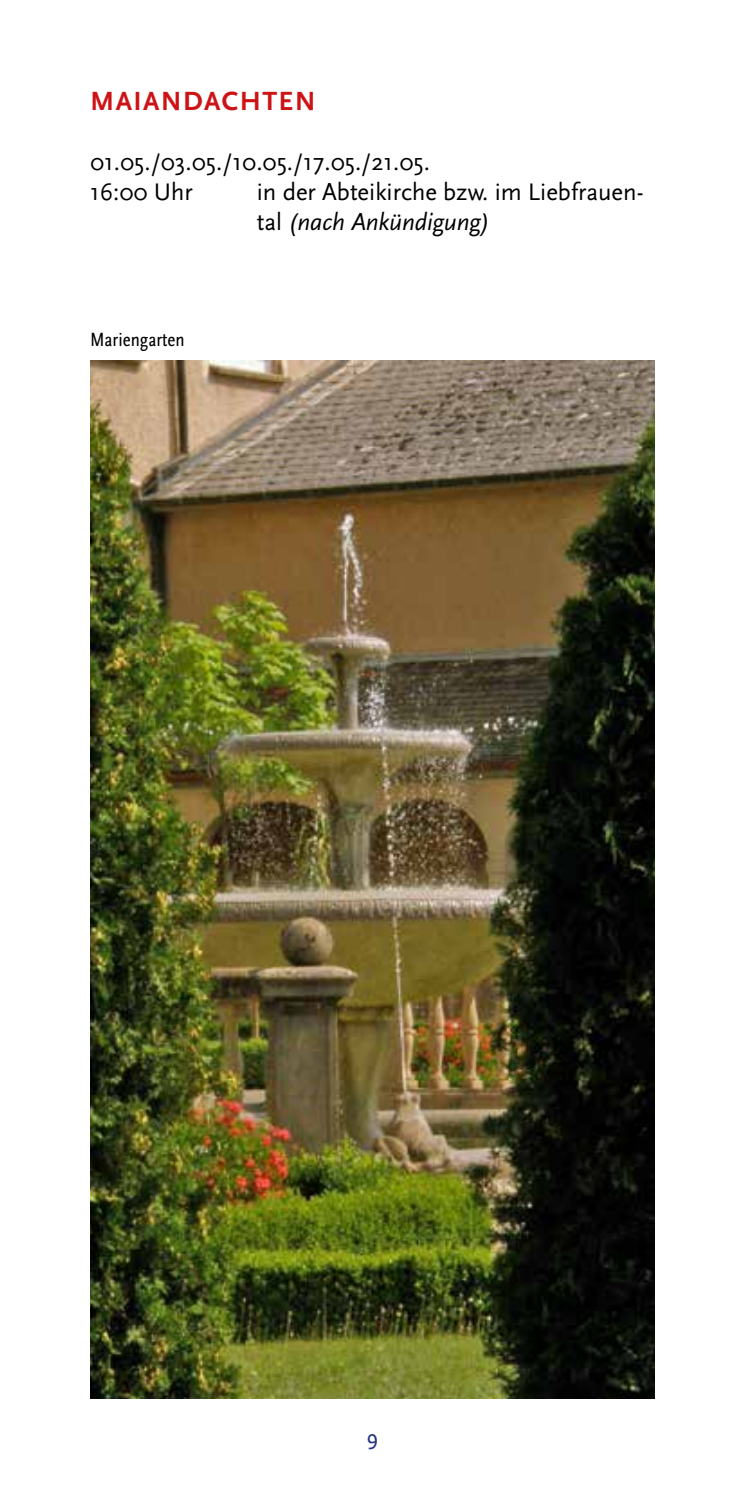
<style>
.page{position:relative;width:745px;height:1489px;background:#fff}
.page>*{position:absolute;margin:0;border:0;box-sizing:border-box;transform-origin:0 0}
.t1{font:700 27.5px "Scala Sans";letter-spacing:.05em;color:#cd1316}
.t2{font:25px/30px "Scala Sans";color:#000}
.t3{font:22.5px "Scala Sans LF";color:#253483}
.t4{font:20px "Scala Sans Regular Con";color:#000}
.s1{font-style:italic}
</style>
<div class="page">
<img style="left:90px;top:360px;width:564px;height:1038px">
<p class="t1" style="left:90px;top:86px;width:151px">MAIANDACHT</p>
<p class="t1" style="left:278px;top:86px;width:39px">EN</p>
<p class="t2" style="left:90px;top:147px;width:341px">01.05./03.05./10.05./17.05./21.05.<br>16:00 Uhr</p>
<p class="t2" style="left:257px;top:177px;width:388px">in der Abteikirche bzw. im Liebfrauen&shy;tal <span class="s1">(nach Ankündigung)</span></p>
<p class="t4" style="left:90px;top:329px;width:96px">Mariengarten</p>
<p class="t3" style="left:366px;top:1428px;width:13px">9</p>
</div>
